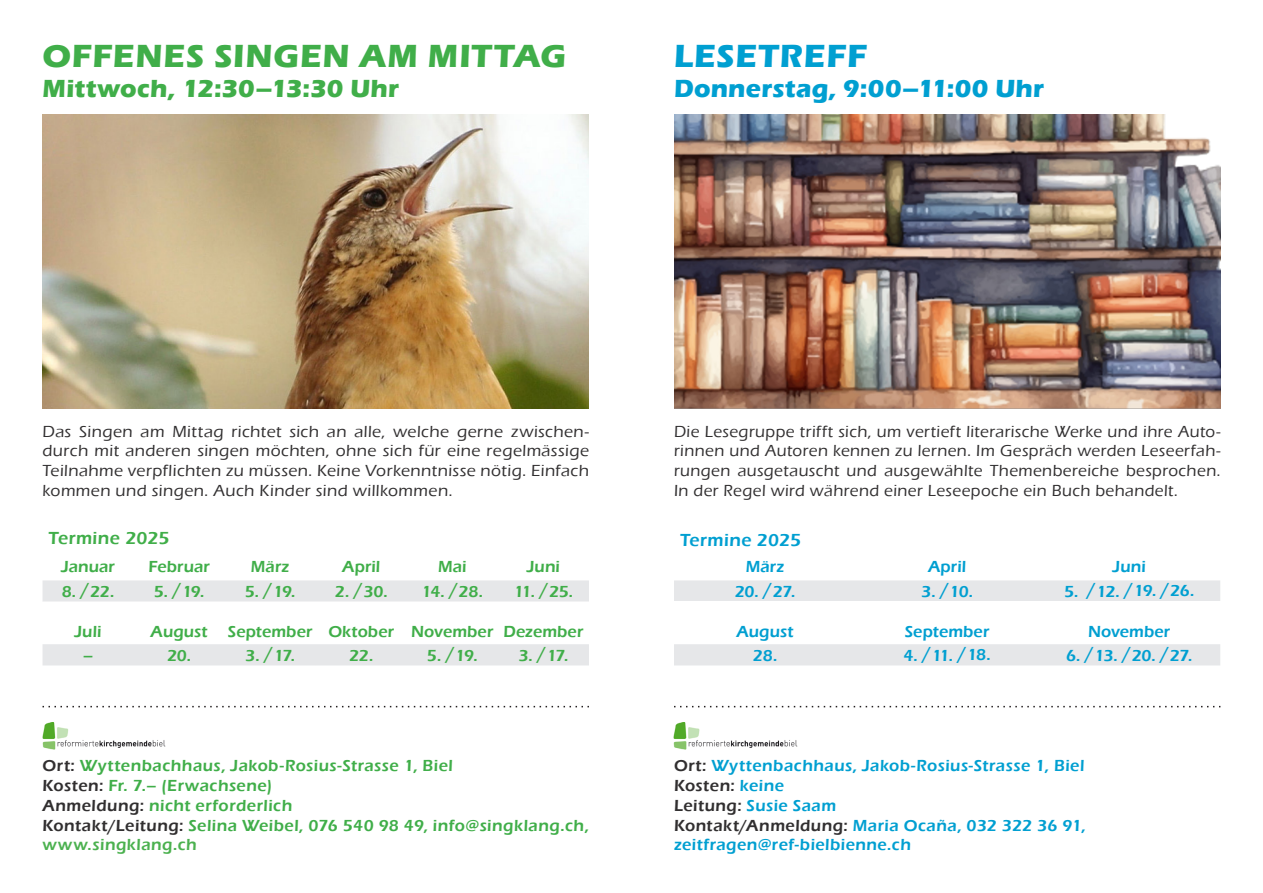
<style>
.page{position:relative;width:1263px;height:893px;background:#fff}
.page>*{position:absolute;margin:0;border:0;box-sizing:border-box;transform-origin:0 0}
.t1{font:700 33px "Eras ITC";letter-spacing:.025em;color:#40ae49}
.t2{font:700 33px "Eras ITC";letter-spacing:.025em;color:#009fd1}
.t3{font:700 25.5px "Eras ITC";letter-spacing:.01em;color:#009fd1}
.t4{font:700 25.5px "Eras ITC";letter-spacing:.01em;color:#40ae49}
.t5{font:600 18px "Eras ITC";letter-spacing:.02em;color:#009fd1}
.t6{font:600 18px "Eras ITC";letter-spacing:.02em;color:#40ae49}
.t7{font:500 16.5px/19.8px "Eras ITC";letter-spacing:.025em;color:#312f30;text-align:justify}
.t8{font:600 16.5px "Eras ITC";letter-spacing:.02em;color:#40ae49}
.t9{font:600 16.5px "Eras ITC";letter-spacing:.025em;color:#009fd1}
.t10{font:600 16.5px "Eras ITC";letter-spacing:.005em;color:#009fd1}
.t11{font:600 16.5px "Eras ITC";letter-spacing:.03em;color:#4bb14f}
.t12{font:600 16.5px "Eras ITC";letter-spacing:.03em;color:#312f30}
.s1{font-size:18px}
.s2{color:#312f30}
.s3{color:#009fd1}
</style>
<div class="page">
<svg style="left:674px;top:580px;width:546px;height:85px;fill:#e6e7e9"></svg>
<div style="left:674px;top:602px;width:546px;height:17px;background:#fff"></div>
<img style="left:673px;top:723px;width:125px;height:27px">
<svg style="left:674px;top:706px;width:546px;height:1px"></svg>
<svg style="left:43px;top:580px;width:546px;height:85px;fill:#e6e7e9"></svg>
<svg style="left:43px;top:602px;width:546px;height:17px"></svg>
<img style="left:43px;top:115px;width:546px;height:293px">
<img style="left:42px;top:723px;width:124px;height:27px">
<svg style="left:43px;top:706px;width:546px;height:1px"></svg>
<img style="left:674px;top:115px;width:546px;height:293px">
<p class="t1" style="left:43px;top:37px;width:525px">OFFENES SINGEN AM MITTAG</p>
<p class="t4" style="left:43px;top:73px;width:358px">Mittwoch, 12:30–13:30 Uhr</p>
<p class="t2" style="left:674px;top:37px;width:195px">LESETREFF</p>
<p class="t3" style="left:674px;top:73px;width:371px">Donnerstag, 9:00–11:00 Uhr</p>
<p class="t7" style="left:43px;top:421px;width:548px">Das Singen am Mittag richtet sich an alle, welche gerne zwischen&shy;durch mit anderen singen möchten, ohne sich für eine regelmässige Teilnahme verpflichten zu müssen. Keine Vorkenntnisse nötig. Einfach kommen und singen. Auch Kinder sind willkommen.</p>
<p class="t6" style="left:49px;top:527px;width:122px">Termine 2025</p>
<p class="t8" style="left:61px;top:557px;width:55px">Januar</p>
<p class="t8" style="left:148px;top:557px;width:63px">Februar</p>
<p class="t8" style="left:251px;top:557px;width:40px">März</p>
<p class="t8" style="left:342px;top:557px;width:40px">April</p>
<p class="t8" style="left:438px;top:557px;width:30px">Mai</p>
<p class="t8" style="left:527px;top:557px;width:35px">Juni</p>
<p class="t8" style="left:62px;top:582px;width:54px">8. <span class="s1">/</span> 22.</p>
<p class="t8" style="left:154px;top:582px;width:52px">5. <span class="s1">/</span> 19.</p>
<p class="t8" style="left:245px;top:582px;width:52px">5. <span class="s1">/</span> 19.</p>
<p class="t8" style="left:335px;top:582px;width:54px">2. <span class="s1">/</span> 30.</p>
<p class="t8" style="left:422px;top:582px;width:63px">14. <span class="s1">/</span> 28.</p>
<p class="t8" style="left:514px;top:582px;width:61px">11. <span class="s1">/</span> 25.</p>
<p class="t8" style="left:75px;top:622px;width:28px">Juli</p>
<p class="t8" style="left:151px;top:622px;width:58px">August</p>
<p class="t8" style="left:228px;top:622px;width:86px">September</p>
<p class="t8" style="left:328px;top:622px;width:67px">Oktober</p>
<p class="t8" style="left:411px;top:622px;width:84px">November</p>
<p class="t8" style="left:503px;top:622px;width:81px">Dezember</p>
<p class="t8" style="left:83px;top:646px;width:12px">–</p>
<p class="t8" style="left:167px;top:646px;width:26px">20.</p>
<p class="t8" style="left:245px;top:646px;width:51px">3. <span class="s1">/</span> 17.</p>
<p class="t8" style="left:349px;top:646px;width:26px">22.</p>
<p class="t8" style="left:427px;top:646px;width:52px">5. <span class="s1">/</span> 19.</p>
<p class="t8" style="left:518px;top:646px;width:51px">3. <span class="s1">/</span> 17.</p>
<p class="t8" style="left:43px;top:756px;width:412px"><span class="s2">Ort:</span> Wyttenbachhaus, Jakob-Rosius-Strasse 1, Biel</p>
<p class="t8" style="left:43px;top:776px;width:231px"><span class="s2">Kosten:</span> Fr. 7.– (Erwachsene)</p>
<p class="t8" style="left:43px;top:796px;width:251px"><span class="s2">Anmeldung:</span> nicht erforderlich</p>
<p class="t8" style="left:43px;top:816px;width:548px"><span class="s2">Kontakt/Leitung:</span> Selina Weibel, 076 540 98 49, info@singklang.ch,</p>
<p class="t11" style="left:43px;top:836px;width:156px">www.singklang.ch</p>
<p class="t7" style="left:674px;top:421px;width:548px">Die Lesegruppe trifft sich, um vertieft literarische Werke und ihre Auto&shy;rinnen und Autoren kennen zu lernen. Im Gespräch werden Leseerfah&shy;rungen ausgetauscht und ausgewä hlte Themenbereiche besprochen.<br>In der Regel wird wä hrend einer Leseepoche ein Buch behandelt.</p>
<p class="t5" style="left:680px;top:530px;width:122px">Termine 2025</p>
<p class="t9" style="left:746px;top:557px;width:40px">März</p>
<p class="t9" style="left:928px;top:557px;width:40px">April</p>
<p class="t9" style="left:1112px;top:557px;width:35px">Juni</p>
<p class="t9" style="left:735px;top:582px;width:62px">20. <span class="s1">/</span> 27.</p>
<p class="t9" style="left:921px;top:582px;width:53px">3. <span class="s1">/</span> 10.</p>
<p class="t9" style="left:1064px;top:581px;width:132px">5. <span class="s1">/</span> 12. <span class="s1">/</span> 19. <span class="s1">/</span> 26.</p>
<p class="t9" style="left:736px;top:622px;width:58px">August</p>
<p class="t10" style="left:905px;top:622px;width:86px">September</p>
<p class="t10" style="left:1088px;top:622px;width:84px">November</p>
<p class="t9" style="left:753px;top:646px;width:26px">28.</p>
<p class="t9" style="left:903px;top:646px;width:89px">4. <span class="s1">/</span> 11. <span class="s1">/</span> 18.</p>
<p class="t9" style="left:1066px;top:646px;width:128px">6. <span class="s1">/</span> 13. <span class="s1">/</span> 20. <span class="s1">/</span> 27.</p>
<p class="t9" style="left:674px;top:756px;width:412px"><span class="s2">Ort:</span> Wyttenbachhaus, Jakob-Rosius-Strasse 1, Biel</p>
<p class="t12" style="left:674px;top:776px;width:111px">Kosten: <span class="s3">keine</span></p>
<p class="t9" style="left:674px;top:796px;width:164px"><span class="s2">Leitung:</span> Susie Saam</p>
<p class="t9" style="left:674px;top:816px;width:413px"><span class="s2">Kontakt/Anmeldung:</span> Maria Ocaña, 032 322 36 91,</p>
<p class="t9" style="left:674px;top:836px;width:239px">zeitfragen@ref-bielbienne.ch</p>
</div>
